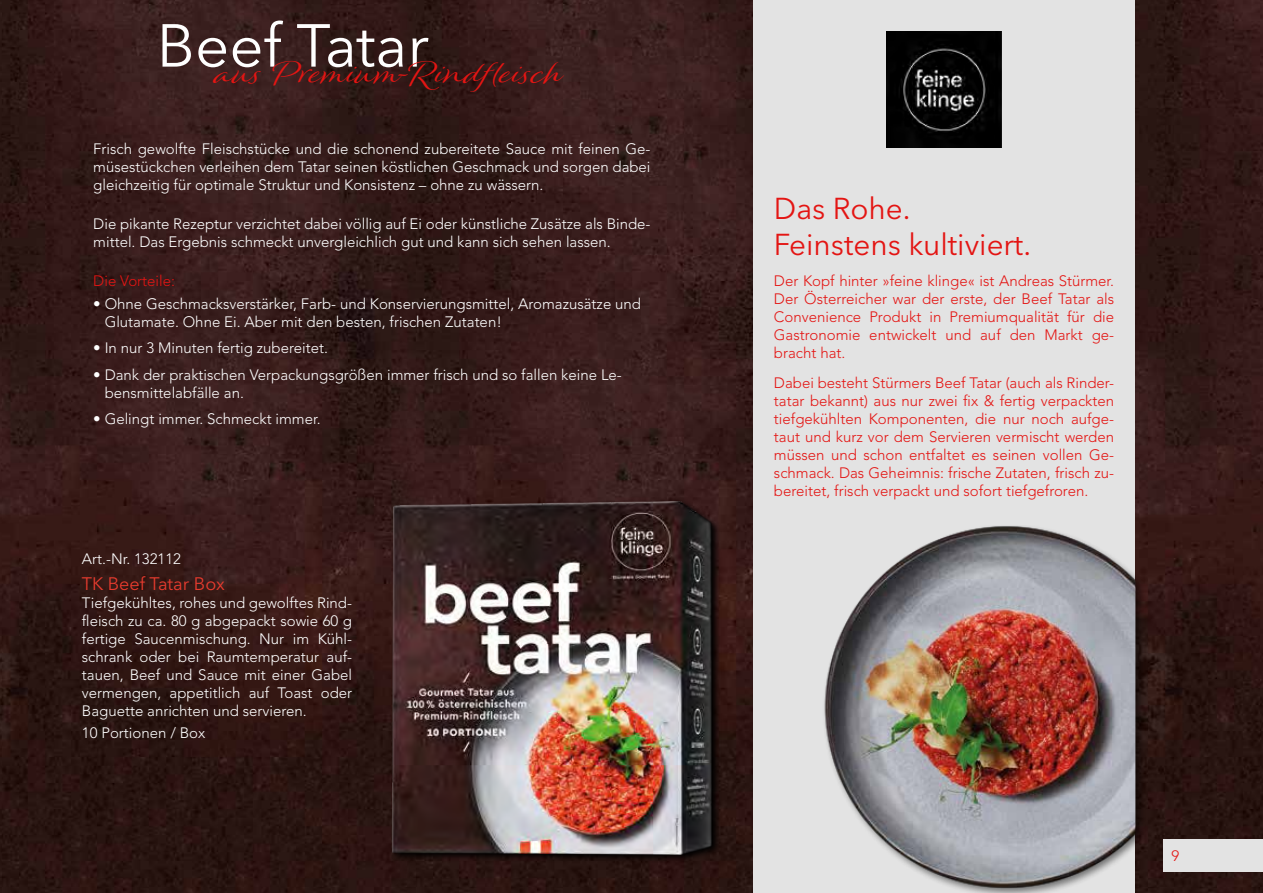
<style>
.page{position:relative;width:1263px;height:893px;background:#fff}
.page>*{position:absolute;margin:0;border:0;box-sizing:border-box;transform-origin:0 0}
.t1{font:60px "Avenir Next LT Pro";color:#fff}
.t2{font:30px/36px "Avenir Next LT Pro";color:#e41513}
.t3{font:27px "Winsome";color:#e41513;scale:1.1 1}
.t4{font:18px "Avenir Next LT Pro";color:#e73b2e}
.t5{font:300 15px/18px "Avenir LT Std";color:#fff}
.t6{font:300 15px/18px "Avenir LT Std";color:#e41513;text-align:justify}
</style>
<div class="page">
<img style="left:0;top:0;width:392px;height:893px">
<img style="left:392px;top:0;width:361px;height:893px">
<div style="left:753px;top:0;width:382px;height:893px;background:#e3e3e3"></div>
<img style="left:1135px;top:0;width:128px;height:893px">
<div style="left:821px;top:523px;width:326px;height:370px;background:#000;opacity:.5"></div>
<img style="left:821px;top:523px;width:314px;height:370px">
<div style="left:1163px;top:839px;width:100px;height:33px;background:#e3e3e3"></div>
<img style="left:886px;top:32px;width:116px;height:115px">
<img style="left:377px;top:488px;width:351px;height:378px">
<h1 class="t1" style="left:157px;top:10px;width:274px">Beef Tatar</h1>
<h3 class="t3" style="left:218px;top:57px;width:316px">aus Premium-Rindfleisch</h3>
<p class="t5" style="left:93px;top:140px;width:559px;text-align:justify">Frisch gewolfte Fleischstücke und die schonend zubereitete Sauce mit feinen Ge&shy;müsestückchen verleihen dem Tatar seinen köstlichen Geschmack und sorgen dabei gleichzeitig für optimale Struktur und Konsistenz – ohne zu wässern.</p>
<p class="t5" style="left:93px;top:215px;width:559px">Die pikante Rezeptur verzichtet dabei völlig auf Ei oder künstliche Zusätze als Binde&shy;mittel. Das Ergebnis schmeckt unvergleichlich gut und kann sich sehen lassen.</p>
<p class="t6" style="left:93px;top:272px;width:83px">Die Vorteile:</p>
<p class="t5" style="left:105px;top:294px;width:538px;text-indent:-11px">• Ohne Geschmacksverstärker, Farb- und Konservierungsmittel, Aromazusätze und<br>Glutamate. Ohne Ei. Aber mit den besten, frischen Zutaten!</p>
<p class="t5" style="left:93px;top:339px;width:236px">• In nur 3 Minuten fertig zubereitet.</p>
<p class="t5" style="left:105px;top:365px;width:519px;text-indent:-11px">• Dank der praktischen Verpackungsgrößen immer frisch und so fallen keine Le&shy;bensmittelabfälle an.</p>
<p class="t5" style="left:93px;top:410px;width:229px">• Gelingt immer. Schmeckt immer.</p>
<p class="t5" style="left:82px;top:550px;width:101px">Art.-Nr. 132112</p>
<p class="t4" style="left:82px;top:573px;width:145px">TK Beef Tatar Box</p>
<p class="t5" style="left:82px;top:594px;width:272px;text-align:justify">Tiefgekühltes, rohes und gewolftes Rind&shy;fleisch zu ca. 80 g abgepackt sowie 60 g fertige Saucenmischung. Nur im Kühl&shy;schrank oder bei Raumtemperatur auf&shy;tauen, Beef und Sauce mit einer Gabel vermengen, appetitlich auf Toast oder Baguette anrichten und servieren.</p>
<p class="t5" style="left:82px;top:724px;width:125px">10 Portionen / Box</p>
<h2 class="t2" style="left:774px;top:190px;width:259px">Das Rohe.<br>Feinstens kultiviert.</h2>
<p class="t6" style="left:774px;top:271px;width:342px">Der Kopf hinter »feine klinge« ist Andreas Stürmer.<br>Der Österreicher war der erste, der Beef Tatar als Convenience Produkt in Premiumqualität für die Gastronomie entwickelt und auf den Markt ge&shy;bracht hat.</p>
<p class="t6" style="left:774px;top:374px;width:342px">Dabei besteht Stürmers Beef Tatar (auch als Rinder&shy;tatar bekannt) aus nur zwei fix &amp; fertig verpackten tiefgekühlten Komponenten, die nur noch aufge&shy;taut und kurz vor dem Servieren vermischt werden müssen und schon entfaltet es seinen vollen Ge&shy;schmack. Das Geheimnis: frische Zutaten, frisch zu&shy;bereitet, frisch verpackt und sofort tiefgefroren.</p>
<p class="t6" style="left:1171px;top:847px;width:9px">9</p>
</div>
